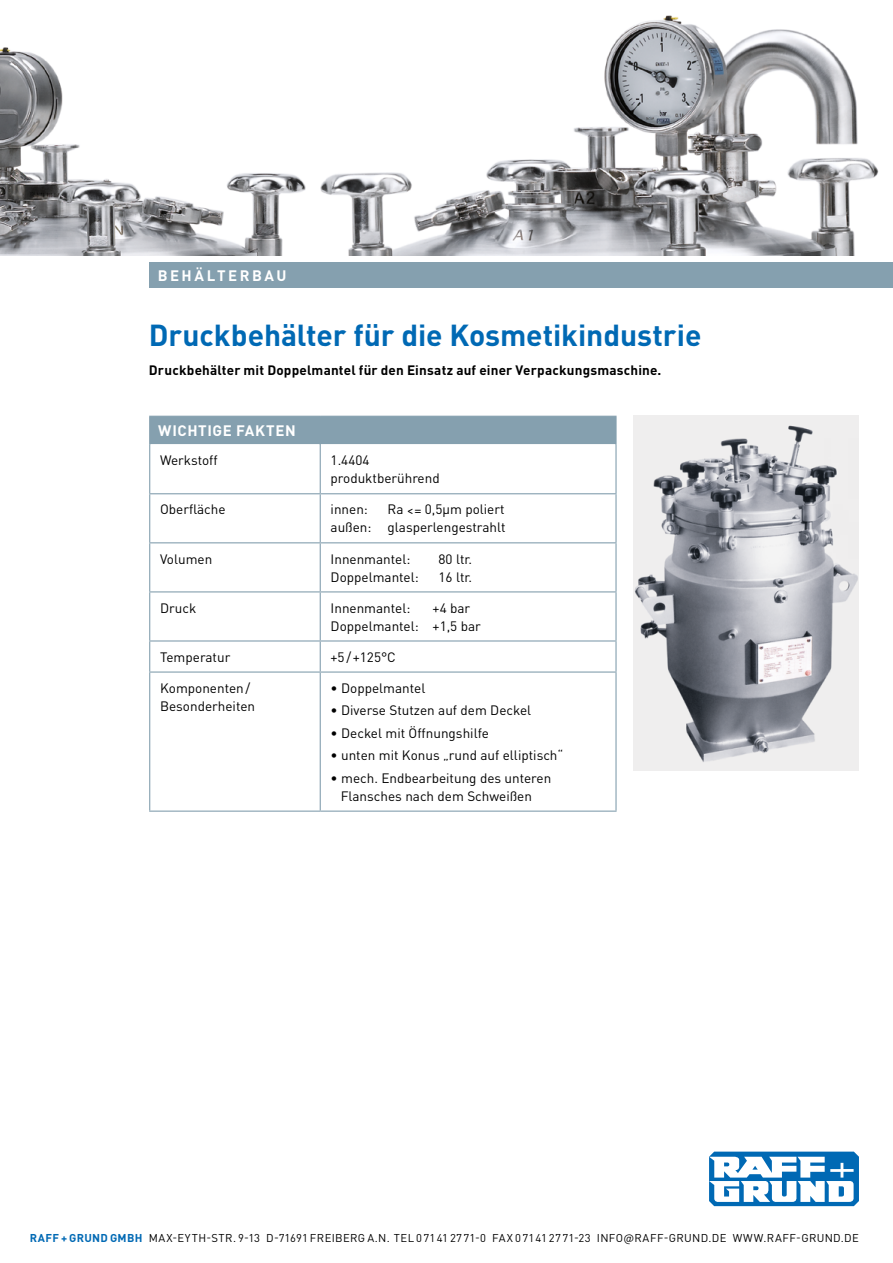
<style>
.page{position:relative;width:893px;height:1263px;background:#fff}
.page>*{position:absolute;margin:0;border:0;box-sizing:border-box;transform-origin:0 0}
.t1{font:700 30px "DIN Pro";letter-spacing:-.005em;color:#0069b4}
.t2{font:700 15px "DIN Pro";letter-spacing:.04em;color:#fff}
.t3{font:700 15px "DIN Pro";letter-spacing:.17em;color:#fff}
.t4{font:13.5px/18px "DIN Pro";color:#000}
.t5{font:700 13.5px "DIN Pro";letter-spacing:.015em;color:#000}
.t6{font:11.25px "DIN Pro";letter-spacing:.03em;color:#000}
.s1{font-weight:700;color:#0069b4}
</style>
<div class="page">
<div style="left:149px;top:262px;width:744px;height:26px;background:#85a0af"></div>
<img style="left:320px;top:15px;width:559px;height:240px">
<img style="left:0;top:47px;width:306px;height:208px">
<img style="left:634px;top:416px;width:225px;height:354px">
<svg style="left:150px;top:445px;width:465px;height:365px"></svg>
<div style="left:149px;top:416px;width:466px;height:29px;background:#85a0af"></div>
<hr style="left:320px;top:416px;width:297px;height:1px;background:#85a0af">
<hr style="left:615px;top:417px;width:2px;height:28px;background:#85a0af">
<hr style="left:149px;top:445px;width:1px;height:48px;background:#85a0af">
<hr style="left:320px;top:445px;width:1px;height:48px;background:#85a0af">
<hr style="left:615px;top:445px;width:2px;height:48px;background:#85a0af">
<hr style="left:149px;top:494px;width:1px;height:48px;background:#85a0af">
<hr style="left:149px;top:493px;width:171px;height:1px;background:#85a0af">
<hr style="left:320px;top:493px;width:297px;height:1px;background:#85a0af">
<hr style="left:320px;top:494px;width:1px;height:48px;background:#85a0af">
<hr style="left:615px;top:494px;width:2px;height:48px;background:#85a0af">
<hr style="left:149px;top:543px;width:1px;height:48px;background:#85a0af">
<hr style="left:149px;top:592px;width:1px;height:48px;background:#85a0af">
<hr style="left:149px;top:641px;width:1px;height:30px;background:#85a0af">
<hr style="left:149px;top:673px;width:1px;height:137px;background:#85a0af">
<hr style="left:149px;top:542px;width:171px;height:1px;background:#85a0af">
<hr style="left:320px;top:542px;width:297px;height:1px;background:#85a0af">
<hr style="left:320px;top:543px;width:1px;height:48px;background:#85a0af">
<hr style="left:615px;top:543px;width:2px;height:48px;background:#85a0af">
<hr style="left:320px;top:592px;width:1px;height:48px;background:#85a0af">
<hr style="left:615px;top:592px;width:2px;height:48px;background:#85a0af">
<hr style="left:320px;top:641px;width:1px;height:30px;background:#85a0af">
<hr style="left:615px;top:641px;width:2px;height:30px;background:#85a0af">
<hr style="left:320px;top:673px;width:1px;height:137px;background:#85a0af">
<hr style="left:615px;top:673px;width:2px;height:137px;background:#85a0af">
<hr style="left:149px;top:591px;width:171px;height:1px;background:#85a0af">
<hr style="left:320px;top:591px;width:297px;height:1px;background:#85a0af">
<hr style="left:149px;top:640px;width:171px;height:1px;background:#85a0af">
<hr style="left:320px;top:640px;width:297px;height:1px;background:#85a0af">
<hr style="left:149px;top:671px;width:171px;height:2px;background:#85a0af">
<hr style="left:320px;top:671px;width:297px;height:2px;background:#85a0af">
<hr style="left:149px;top:810px;width:171px;height:2px;background:#85a0af">
<hr style="left:320px;top:810px;width:297px;height:2px;background:#85a0af">
<svg style="left:709px;top:1151px;width:150px;height:55px"></svg>
<p class="t3" style="left:158px;top:265px;width:130px">BEHÄLTERBAU</p>
<h1 class="t1" style="left:149px;top:315px;width:554px">Druckbehälter für die Kosmetikindustrie</h1>
<p class="t5" style="left:149px;top:361px;width:514px">Druckbehälter mit Doppelmantel für den Einsatz auf einer Verpackungsmaschine.</p>
<p class="t2" style="left:158px;top:421px;width:139px">WICHTIGE FAKTEN</p>
<p class="t4" style="left:160px;top:451px;width:59px">Werkstoff</p>
<p class="t4" style="left:331px;top:451px;width:111px">1.4404 produktberührend</p>
<p class="t4" style="left:160px;top:500px;width:67px">Oberfläche</p>
<p class="t4" style="left:331px;top:500px;width:39px">innen:</p>
<p class="t4" style="left:331px;top:500px;width:176px;text-align:right">Ra &lt;= 0,5μm poliert<br>außen: glasperlengestrahlt</p>
<p class="t4" style="left:160px;top:549px;width:54px">Volumen</p>
<p class="t4" style="left:331px;top:549px;width:81px">Innenmantel:</p>
<p class="t4" style="left:439px;top:549px;width:35px">80 ltr.</p>
<p class="t4" style="left:331px;top:567px;width:90px">Doppelmantel:</p>
<p class="t4" style="left:439px;top:567px;width:35px">16 ltr.</p>
<p class="t4" style="left:160px;top:598px;width:38px">Druck</p>
<p class="t4" style="left:331px;top:598px;width:81px">Innenmantel:</p>
<p class="t4" style="left:331px;top:598px;width:152px;text-indent:102px">+4 bar<br>Doppelmantel: +1,5 bar</p>
<p class="t4" style="left:160px;top:647px;width:72px">Temperatur</p>
<p class="t4" style="left:331px;top:647px;width:67px">+5/+125°C</p>
<p class="t4" style="left:160px;top:678px;width:97px">Komponenten/<br>Besonderheiten</p>
<p class="t4" style="left:331px;top:678px;width:96px">• Doppelmantel</p>
<p class="t4" style="left:331px;top:701px;width:202px">• Diverse Stutzen auf dem Deckel</p>
<p class="t4" style="left:331px;top:723px;width:160px">• Deckel mit Öffnungshilfe</p>
<p class="t4" style="left:331px;top:746px;width:234px">• unten mit Konus „rund auf elliptisch“</p>
<p class="t4" style="left:341px;top:768px;width:212px;text-indent:-10px">• mech. Endbearbeitung des unteren<br>Flansches nach dem Schweißen</p>
<p class="t6" style="left:30px;top:1230px;width:831px"><span class="s1">RAFF + GRUND GMBH</span> MAX-EYTH-STR. 9-13 D-71691 FREIBERG A.N. TEL 07141 2771-0 FAX 07141 2771-23 INFO@RAFF-GRUND.DE WWW.RAFF-GRUND.DE</p>
</div>
